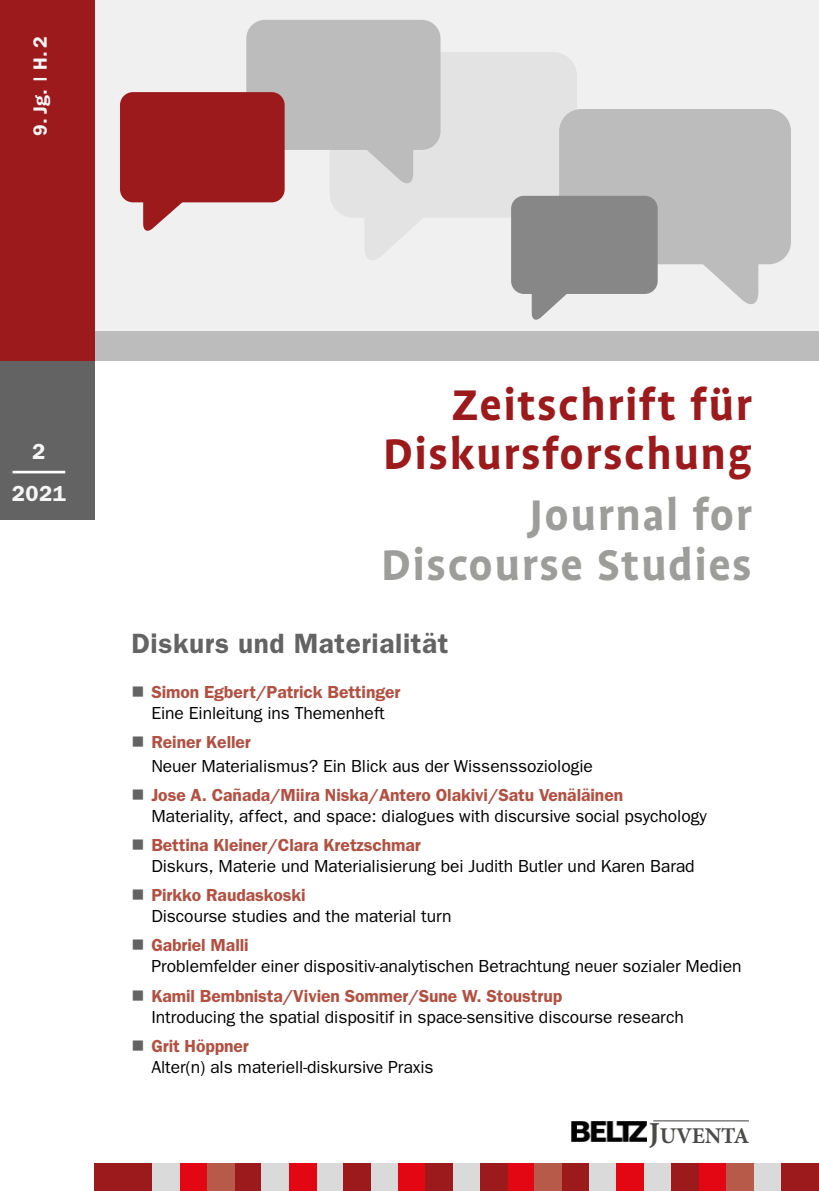
<style>
.page{position:relative;width:819px;height:1191px;background:#fff}
.page>*{position:absolute;margin:0;border:0;box-sizing:border-box;transform-origin:0 0}
.t1{font:700 49px/49px "Profile OT";letter-spacing:.03em;color:#9c191c;text-align:right}
.t2{font:700 49px/49px "Profile OT";letter-spacing:.03em;color:#9d9d9c;text-align:right}
.t3{font:600 28px "Franklin Gothic";letter-spacing:.02em;color:#646363}
.t4{font:700 22.57px "Minion Pro";letter-spacing:-.01em;color:#4a4a49}
.t5{font:600 21.88px/42px "Franklin Gothic";color:#f6f6f6;text-align:center}
.t6{font:600 19.25px "Franklin Gothic";color:#f6f6f6}
.t7{font:17.5px "Franklin Gothic";letter-spacing:-.005em;color:#000}
.t8{font:600 17.5px "Franklin Gothic";letter-spacing:-.005em;color:#b25041}
.s1{font-size:30.45px}
</style>
<div class="page">
<div style="left:94px;top:0;width:725px;height:360px;background:#f0f0f0"></div>
<div style="left:0;top:360px;width:94px;height:160px;background:#646363"></div>
<div style="left:94px;top:331px;width:725px;height:29px;background:#bcbcbc"></div>
<div style="left:0;top:0;width:94px;height:360px;background:#9c191c"></div>
<div style="left:94px;top:1163px;width:59px;height:28px;background:#9c191c"></div>
<div style="left:780px;top:1163px;width:39px;height:28px;background:#9c191c"></div>
<div style="left:234px;top:1163px;width:28px;height:28px;background:#9c191c"></div>
<div style="left:753px;top:1163px;width:27px;height:28px;background:#dadada"></div>
<div style="left:316px;top:1163px;width:28px;height:28px;background:#dadada"></div>
<div style="left:180px;top:1163px;width:27px;height:28px;background:#e30613"></div>
<div style="left:698px;top:1163px;width:27px;height:28px;background:#e30613"></div>
<div style="left:262px;top:1163px;width:27px;height:28px;background:#dadada"></div>
<div style="left:344px;top:1163px;width:27px;height:28px;background:#9c191c"></div>
<div style="left:371px;top:1163px;width:27px;height:28px;background:#dadada"></div>
<div style="left:153px;top:1163px;width:27px;height:28px;background:#dadada"></div>
<div style="left:207px;top:1163px;width:27px;height:28px;background:#b75a4a"></div>
<div style="left:725px;top:1163px;width:28px;height:28px;background:#b75a4a"></div>
<div style="left:289px;top:1163px;width:27px;height:28px;background:#e30613"></div>
<div style="left:562px;top:1163px;width:27px;height:28px;background:#9c191c"></div>
<div style="left:644px;top:1163px;width:27px;height:28px;background:#dadada"></div>
<div style="left:453px;top:1163px;width:27px;height:28px;background:#dadada"></div>
<div style="left:507px;top:1163px;width:28px;height:28px;background:#e30613"></div>
<div style="left:398px;top:1163px;width:27px;height:28px;background:#e30613"></div>
<div style="left:589px;top:1163px;width:27px;height:28px;background:#dadada"></div>
<div style="left:671px;top:1163px;width:27px;height:28px;background:#9c191c"></div>
<div style="left:480px;top:1163px;width:27px;height:28px;background:#9c191c"></div>
<div style="left:535px;top:1163px;width:27px;height:28px;background:#b75a4a"></div>
<div style="left:616px;top:1163px;width:28px;height:28px;background:#e30613"></div>
<div style="left:425px;top:1163px;width:28px;height:28px;background:#9c191c"></div>
<div style="left:329px;top:52px;width:248px;height:166px;background:#e3e3e3;border-radius:24px"></div>
<svg style="left:365px;top:218px;width:57px;height:42px"></svg>
<div style="left:246px;top:20px;width:194px;height:130px;background:#bcbcbc;border-radius:19px"></div>
<svg style="left:367px;top:150px;width:46px;height:34px"></svg>
<div style="left:559px;top:109px;width:232px;height:155px;background:#bcbcbc;border-radius:22px"></div>
<svg style="left:700px;top:264px;width:58px;height:40px"></svg>
<div style="left:511px;top:196px;width:146px;height:98px;background:#878787;border-radius:13px"></div>
<svg style="left:531px;top:294px;width:36px;height:26px"></svg>
<div style="left:120px;top:92px;width:164px;height:110px;background:#9c191c;border-radius:13px"></div>
<svg style="left:143px;top:202px;width:41px;height:29px"></svg>
<hr style="left:653px;top:1120px;width:95px;height:1px;background:#4a4a49">
<hr style="left:13px;top:471px;width:52px;height:2px;background:#fff">
<img style="left:571px;top:1121px;width:75px;height:20px">
<p class="t6" style="left:29px;top:136px;width:101px;rotate:-90deg">9. Jg. | H.2</p>
<p class="t5" style="left:12px;top:429px;width:56px">2<br>2021</p>
<h1 class="t1" style="left:383px;top:383px;width:370px">Zeitschrift für<br>Diskursforschung</h1>
<h1 class="t2" style="left:381px;top:493px;width:372px">Journal for<br>Discourse Studies</h1>
<h2 class="t3" style="left:131px;top:626px;width:318px">Diskurs und Materialität</h2>
<p class="t8" style="left:151px;top:681px;width:250px">Simon Egbert/Patrick Bettinger</p>
<p class="t7" style="left:151px;top:703px;width:235px">Eine Einleitung ins Themenheft</p>
<p class="t8" style="left:151px;top:731px;width:101px">Reiner Keller</p>
<p class="t7" style="left:151px;top:755px;width:443px">Neuer Materialismus? Ein Blick aus der Wissenssoziologie</p>
<p class="t8" style="left:151px;top:784px;width:473px">Jose A. Cañada/Miira Niska/Antero Olakivi/Satu Venäläinen</p>
<p class="t7" style="left:151px;top:806px;width:557px">Materiality, affect, and space: dialogues with discursive social psychology</p>
<p class="t8" style="left:151px;top:834px;width:271px">Bettina Kleiner/Clara Kretzschmar</p>
<p class="t7" style="left:151px;top:856px;width:544px">Diskurs, Materie und Materialisierung bei Judith Butler und Karen Barad</p>
<p class="t8" style="left:151px;top:885px;width:156px">Pirkko Raudaskoski</p>
<p class="t7" style="left:151px;top:906px;width:301px">Discourse studies and the material turn</p>
<p class="t8" style="left:151px;top:935px;width:99px">Gabriel Malli</p>
<p class="t7" style="left:151px;top:956px;width:591px">Problemfelder einer dispositiv-analytischen Betrachtung neuer sozialer Medien</p>
<p class="t8" style="left:151px;top:985px;width:412px">Kamil Bembnista/Vivien Sommer/Sune W. Stoustrup</p>
<p class="t7" style="left:151px;top:1006px;width:534px">Introducing the spatial dispositif in space-sensitive discourse research</p>
<p class="t8" style="left:151px;top:1035px;width:99px">Grit Höppner</p>
<p class="t7" style="left:151px;top:1056px;width:284px">Alter(n) als materiell-diskursive Praxis</p>
<p class="t4" style="left:649px;top:1119px;width:102px"><span class="s1">J</span>UVENTA</p>
</div>
